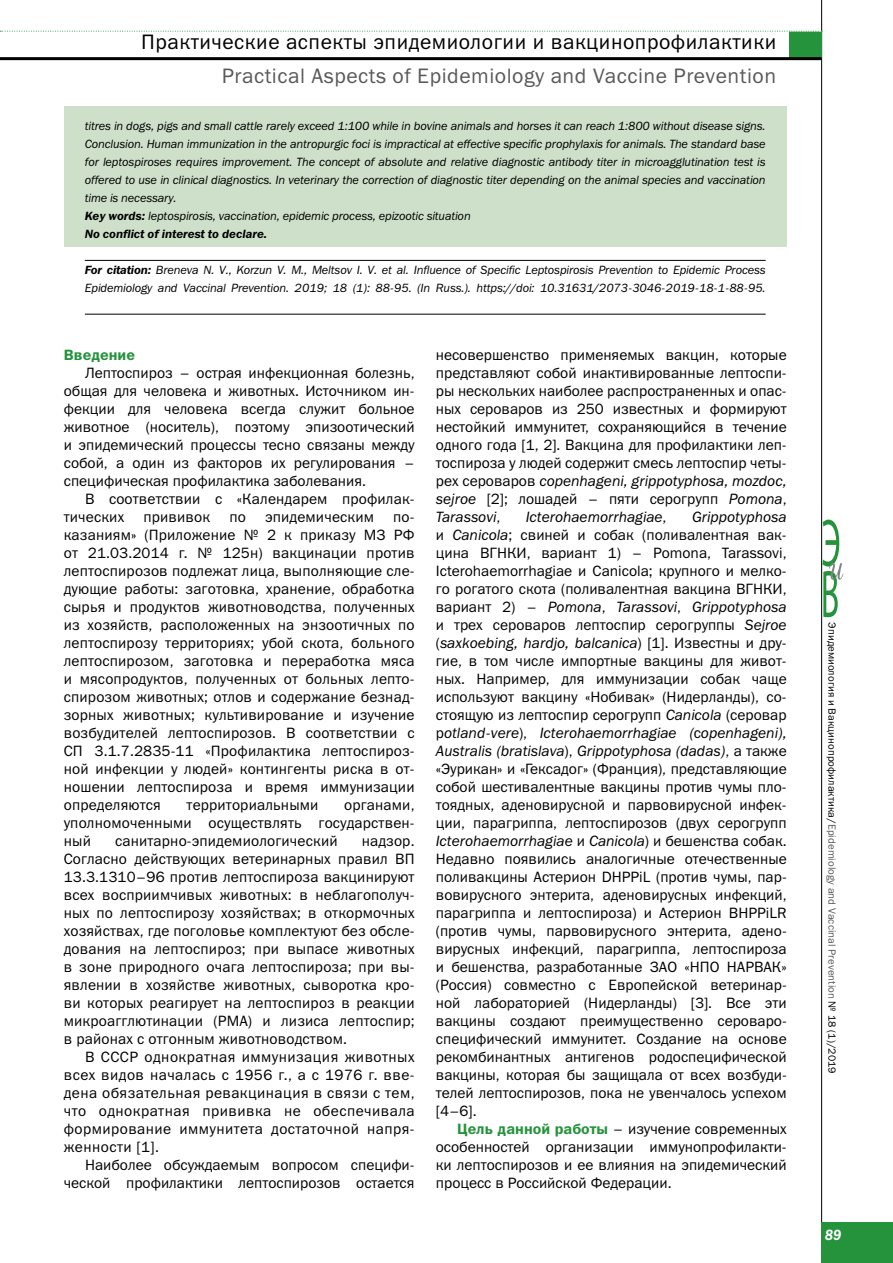
<style>
.page{position:relative;width:893px;height:1263px;background:#fff}
.page>*{position:absolute;margin:0;border:0;box-sizing:border-box;transform-origin:0 0}
.t1{font:21px "Franklin Gothic Book C";letter-spacing:.025em;color:#000}
.t2{font:21px "Franklin Gothic Book C";letter-spacing:.025em;color:#58595b}
.t3{font:15px/18px "Franklin Gothic Book C";letter-spacing:.01em;color:#000;text-align:justify}
.t4{font:italic 15px "Franklin Gothic Book C";color:#000}
.t5{font:15px "Franklin Gothic Demi C";color:#24933c}
.t6{font:italic 15px "Franklin Gothic Demi C";color:#fff;scale:.9 1}
.t7{font:italic 12px/18px "Franklin Gothic Book C";letter-spacing:-.01em;color:#000}
.t8{font:italic 12px "Franklin Gothic Demi C";color:#000}
.t9{font:10.5px "Franklin Gothic Book C";letter-spacing:.005em;color:#000}
.s1{font-family:"Franklin Gothic Demi C"}
.s2{font-style:italic}
.s3{font-family:"Franklin Gothic Demi C";color:#24933c}
.s4{font-style:normal}
.s5{color:#58595b}
</style>
<div class="page">
<div style="left:821px;top:1222px;width:72px;height:41px;background:#24933c"></div>
<hr style="left:821px;top:0;width:1px;height:1222px;background:#000">
<svg style="left:822px;top:520px;width:21px;height:97px"></svg>
<div style="left:789px;top:31px;width:32px;height:26px;background:#24933c"></div>
<svg style="left:0;top:31px;width:822px;height:1px"></svg>
<hr style="left:0;top:57px;width:822px;height:3px;background:#000">
<div style="left:64px;top:106px;width:723px;height:141px;background:#cee0ca"></div>
<hr style="left:85px;top:260px;width:681px;height:1px;background:#000">
<hr style="left:85px;top:314px;width:681px;height:1px;background:#000">
<h1 class="t1" style="left:141px;top:31px;width:637px">Практические аспекты эпидемиологии и вакцинопрофилактики</h1>
<h1 class="t2" style="left:222px;top:64px;width:556px">Practical Aspects of Epidemiology and Vaccine Prevention</h1>
<p class="t7" style="left:85px;top:116px;width:682px">titres in dogs, pigs and small cattle rarely exceed 1:100 while in bovine animals and horses it can reach 1:800 without disease signs.<br>Conclusion. Human immunization in the antropurgic foci is impractical at effective specific prophylaxis for animals. The standard base for leptospiroses requires improvement. The concept of absolute and relative diagnostic antibody titer in microagglutination test is offered to use in clinical diagnostics. In veterinary the correction of diagnostic titer depending on the animal species and vaccination time is necessary.<br><span class="s1">Key words:</span> leptospirosis, vaccination, epidemic process, epizootic situation</p>
<p class="t8" style="left:85px;top:227px;width:184px">No conflict of interest to declare.</p>
<p class="t7" style="left:85px;top:260px;width:682px"><span class="s1">For citation:</span> Breneva N. V., Korzun V. M., Meltsov I. V. et al. Influence of Specific Leptospirosis Prevention to Epidemic Process<br>Epidemiology and Vaccinal Prevention. 2019; 18 (1): 88-95. (In Russ.). https://doi: 10.31631/2073-3046-2019-18-1-88-95.</p>
<p class="t5" style="left:64px;top:346px;width:73px">Введение</p>
<p class="t3" style="left:64px;top:364px;width:352px;text-indent:21px">Лептоспироз – острая инфекционная болезнь, общая для человека и животных. Источником ин&shy;фекции для человека всегда служит больное животное (носитель), поэтому эпизоотический и эпидемический процессы тесно связаны между собой, а один из факторов их регулирования – специфическая профилактика заболевания.</p>
<p class="t3" style="left:64px;top:490px;width:352px;text-indent:21px">В соответствии с «Календарем профилак&shy;тических</p>
<p class="t3" style="left:64px;top:508px;width:352px;text-indent:329px">по&shy;казаниям» (Приложение № 2 к приказу МЗ РФ от 21.03.2014 г. № 125н) вакцинации против лептоспирозов подлежат лица, выполняющие сле&shy;дующие работы: заготовка, хранение, обработка сырья и продуктов животноводства, полученных из хозяйств, расположенных на энзоотичных по лептоспирозу территориях; убой скота, больного лептоспирозом, заготовка и переработка мяса и мясопродуктов, полученных от больных лепто&shy;спирозом животных; отлов и содержание безнад&shy;зорных животных; культивирование и изучение возбудителей лептоспирозов. В соответствии с СП 3.1.7.2835-11 «Профилактика лептоспироз&shy;ной инфекции у людей» контингенты риска в от&shy;ношении лептоспироза и время иммунизации определяются</p>
<p class="t3" style="left:143px;top:508px;width:68px">прививок</p>
<p class="t3" style="left:229px;top:508px;width:18px">по</p>
<p class="t3" style="left:265px;top:508px;width:111px">эпидемическим</p>
<p class="t3" style="left:64px;top:796px;width:352px;text-indent:280px">органами, уполномоченными осуществлять государствен&shy;ный</p>
<p class="t3" style="left:187px;top:796px;width:133px">территориальными</p>
<p class="t3" style="left:115px;top:832px;width:224px">санитарно-эпидемиологический</p>
<p class="t3" style="left:64px;top:832px;width:352px;text-indent:298px">надзор.<br>Согласно действующих ветеринарных правил ВП 13.3.1310–96 против лептоспироза вакцинируют всех восприимчивых животных: в неблагополуч&shy;ных по лептоспирозу хозяйствах; в откормочных хозяйствах, где поголовье комплектуют без обсле&shy;дования на лептоспироз; при выпасе животных в зоне природного очага лептоспироза; при вы&shy;явлении в хозяйстве животных, сыворотка кро&shy;ви которых реагирует на лептоспироз в реакции микроагглютинации (РМА) и лизиса лептоспир; в районах с отгонным животноводством.</p>
<p class="t3" style="left:64px;top:1048px;width:352px;text-indent:21px">В СССР однократная иммунизация животных всех видов началась с 1956 г., а с 1976 г. вве&shy;дена обязательная ревакцинация в связи с тем, что однократная прививка не обеспечивала формирование иммунитета достаточной напря&shy;женности [1].</p>
<p class="t3" style="left:64px;top:1156px;width:352px;text-align:right">Наиболее обсуждаемым вопросом специфи&shy;ческой профилактики лептоспирозов остается</p>
<p class="t3" style="left:436px;top:346px;width:352px">несовершенство применяемых вакцин, которые представляют собой инактивированные лептоспи&shy;ры нескольких наиболее распространенных и опас&shy;ных сероваров из 250 известных и формируют нестойкий иммунитет, сохраняющийся в течение одного года [1, 2]. Вакцина для профилактики леп&shy;тоспироза у людей содержит смесь лептоспир четы&shy;рех сероваров <span class="s2">copenhageni, grippotyphosa, mozdoc, sejroe</span> [2]; лошадей – пяти серогрупп <span class="s2">Pomona</span>, <span class="s2">Tarassovi</span>,</p>
<p class="t3" style="left:436px;top:508px;width:352px;text-indent:256px"><span class="s2">Grippotyphosa </span>и <span class="s2">Canicola</span>; свиней и собак (поливалентная вак&shy;цина ВГНКИ, вариант 1) – Pomona, Tarassovi, Icterohaemorrhagiae и Canicola; крупного и мелко&shy;го рогатого скота (поливалентная вакцина ВГНКИ, вариант 2) – <span class="s2">Pomona</span>, <span class="s2">Tarassovi</span>, <span class="s2">Grippotyphosa </span>и трех сероваров лептоспир серогруппы <span class="s2">Sejroe </span>(<span class="s2">saxkoebing, hardjo, balcanica</span>) [1]. Известны и дру&shy;гие, в том числе импортные вакцины для живот&shy;ных. Например, для иммунизации собак чаще используют вакцину «Нобивак» (Нидерланды), со&shy;стоящую из лептоспир серогрупп <span class="s2">Canicola</span> (серовар р<span class="s2">otland-vere</span>), <span class="s2">Icterohaemorrhagiaе (</span>с<span class="s2">openhageni), Australis (bratislava</span>), <span class="s2">Grippotyphosa (dadas)</span>, а также «Эурикан» и «Гексадог» (Франция), представляющие собой шестивалентные вакцины против чумы пло&shy;тоядных, аденовирусной и парвовирусной инфек&shy;ции, парагриппа, лептоспирозов (двух серогрупп <span class="s2">Icterohaemorrhagiae</span> и <span class="s2">Canicola</span>) и бешенства собак.<br>Недавно появились аналогичные отечественные поливакцины Астерион DHPPiL (против чумы, пар&shy;вовирусного энтерита, аденовирусных инфекций, парагриппа и лептоспироза) и Астерион BHPPiLR (против чумы, парвовирусного энтерита, адено&shy;вирусных инфекций, парагриппа, лептоспироза и бешенства, разработанные ЗАО «НПО НАРВАК» (Россия) совместно с Европейской ветеринар&shy;ной лабораторией (Нидерланды) [3]. Все эти вакцины создают преимущественно сероваро&shy;специфический иммунитет. Создание на основе рекомбинантных антигенов родоспецифической вакцины, которая бы защищала от всех возбуди&shy;телей лептоспирозов, пока не увенчалось успехом [4–6].</p>
<p class="t3" style="left:436px;top:1120px;width:352px;text-indent:21px"><span class="s3">Цель данной работы</span> – изучение современных особенностей организации иммунопрофилакти&shy;ки лептоспирозов и ее влияния на эпидемический процесс в Российской Федерации.</p>
<p class="t4" style="left:526px;top:509px;width:142px">Icterohaemorrhagiae<span class="s4">,</span></p>
<p class="t9" style="left:838px;top:622px;width:452px;rotate:90deg">Эпидемиология и Вакцинопрофилактика/<span class="s5">Epidemiology and Vaccinal Prevention</span> № 18 (1)/2019</p>
<p class="t6" style="left:825px;top:1226px;width:20px">89</p>
</div>
